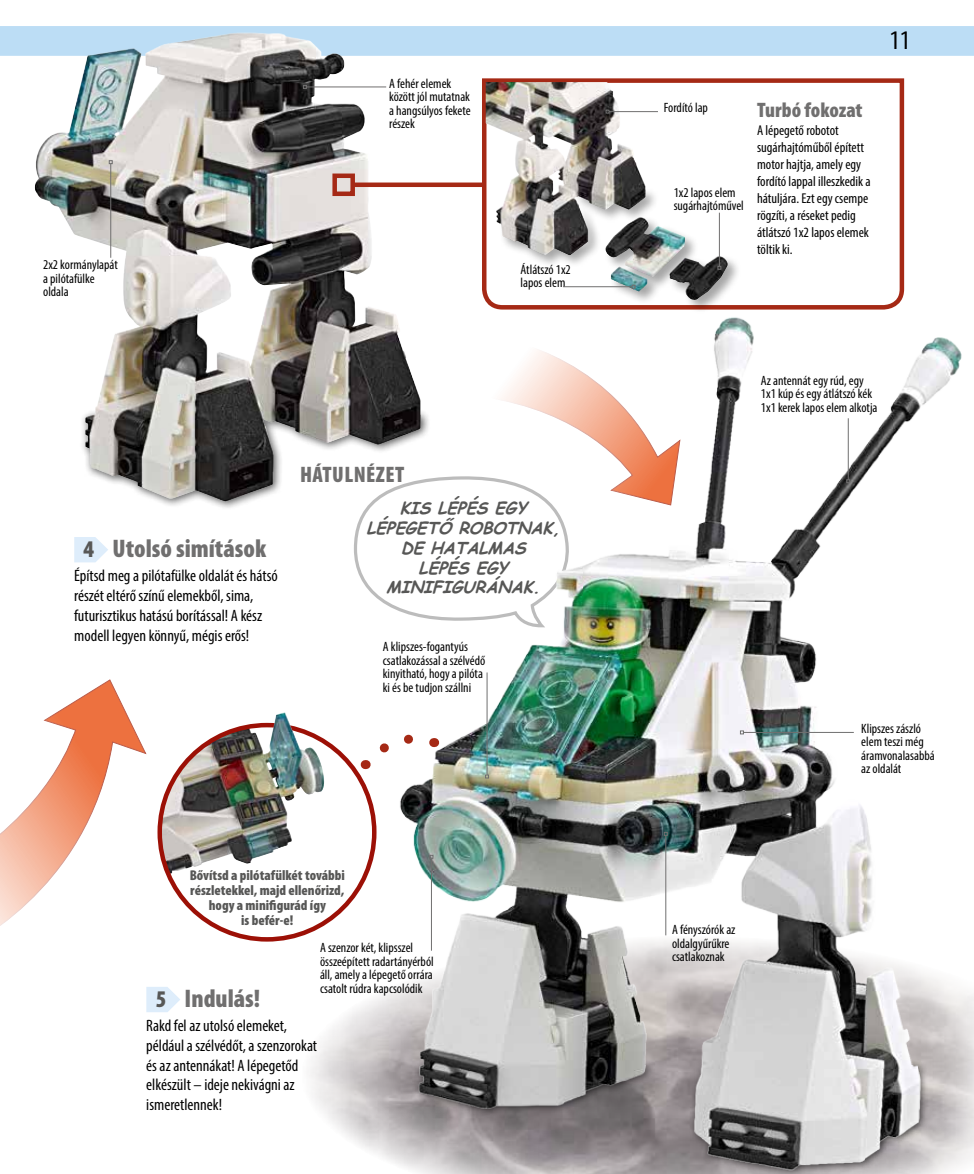
<style>
.page{position:relative;width:974px;height:1174px;background:#fff}
.page>*{position:absolute;margin:0;border:0;box-sizing:border-box;transform-origin:0 0}
.t1{font:condensed 27px "Myriad Pro";color:#000}
.t2{font:900 condensed 25.5px "Myriad Pro";color:#706f6f}
.t3{font:900 condensed 22.5px "Myriad Pro";letter-spacing:.02em;color:#706f6f}
.t4{font:900 condensed 21px "Myriad Pro";color:#706f6f}
.t5{font:condensed 16.5px/19.8px "Myriad Pro";color:#000}
.t6{font:italic 700 16.5px/19.8px "Comic Sans MS";color:#575756;text-align:center}
.t7{font:condensed 14.25px/17.1px "Myriad Pro";color:#000}
.t8{font:900 condensed 14.25px/15px "Myriad Pro";color:#575756;text-align:center}
.t9{font:condensed 13.5px/13.5px "Myriad Pro";color:#000}
.s1{font-size:24px;color:#575756}
</style>
<div class="page">
<div style="left:0;top:26px;width:974px;height:30px;background:#bcddf5"></div>
<img style="left:300px;top:935px;width:49px;height:202px">
<svg style="left:74px;top:537px;width:34px;height:25px"></svg>
<svg style="left:146px;top:987px;width:34px;height:25px"></svg>
<img style="left:349px;top:317px;width:625px;height:857px">
<div style="left:80px;top:408px;width:351px;height:103px;background:#000;opacity:.65"></div>
<img style="left:31px;top:32px;width:388px;height:469px">
<div style="left:160px;top:725px;width:214px;height:214px;background:#fff;border-radius:50%"></div>
<img style="left:160px;top:725px;width:98px;height:149px">
<img style="left:253px;top:712px;width:72px;height:145px">
<svg style="left:482px;top:78px;width:423px;height:232px"></svg>
<svg style="left:352px;top:333px;width:329px;height:296px"></svg>
<svg style="left:361px;top:729px;width:57px;height:40px"></svg>
<div style="left:604px;top:215px;width:137px;height:98px;background:#000;opacity:.35"></div>
<img style="left:486px;top:82px;width:159px;height:173px">
<div style="left:498px;top:185px;width:161px;height:84px;background:#000;opacity:.35"></div>
<img style="left:498px;top:187px;width:147px;height:68px">
<div style="left:353px;top:182px;width:132px;height:5px;background:#a52915"></div>
<div style="left:332px;top:173px;width:23px;height:23px;border:4px solid #a52915"></div>
<svg style="left:0;top:679px;width:147px;height:247px"></svg>
<img style="left:349px;top:282px;width:233px;height:313px">
<hr style="left:110px;top:164px;width:1px;height:94px;background:#706f6f">
<svg style="left:109px;top:160px;width:4px;height:4px"></svg>
<hr style="left:719px;top:213px;width:1px;height:53px;background:#706f6f">
<svg style="left:717px;top:266px;width:4px;height:4px"></svg>
<hr style="left:563px;top:286px;width:69px;height:1px;background:#706f6f">
<hr style="left:609px;top:111px;width:49px;height:1px;background:#706f6f">
<svg style="left:605px;top:110px;width:4px;height:3px"></svg>
<hr style="left:306px;top:87px;width:80px;height:1px;background:#706f6f">
<svg style="left:303px;top:85px;width:4px;height:4px"></svg>
<hr style="left:743px;top:732px;width:111px;height:1px;background:#706f6f">
<svg style="left:740px;top:730px;width:4px;height:4px"></svg>
<hr style="left:487px;top:672px;width:1px;height:103px;background:#706f6f">
<svg style="left:485px;top:774px;width:4px;height:4px"></svg>
<hr style="left:665px;top:835px;width:1px;height:100px;background:#706f6f">
<hr style="left:431px;top:858px;width:1px;height:92px;background:#706f6f">
<svg style="left:429px;top:855px;width:4px;height:3px"></svg>
<hr style="left:848px;top:418px;width:1px;height:62px;background:#706f6f">
<svg style="left:846px;top:479px;width:4px;height:4px"></svg>
<p class="t9" style="left:43px;top:258px;width:76px">2x2 kormánylapát a pilótafülke oldala</p>
<p class="t9" style="left:389px;top:76px;width:83px">A fehér elemek között jól mutatnak a hangsúlyos fekete részek</p>
<p class="t9" style="left:520px;top:262px;width:52px">Átlátszó 1x2 lapos elem</p>
<p class="t2" style="left:84px;top:534px;width:184px"><span class="s1">4</span> Utolsó simítások</p>
<p class="t5" style="left:74px;top:565px;width:205px">Építsd meg a pilótafülke oldalát és hátsó részét eltérő színű elemekből, sima, futurisztikus hatású borítással! A kész modell legyen könnyű, mégis erős!</p>
<p class="t3" style="left:300px;top:461px;width:106px">HÁTULNÉZET</p>
<p class="t6" style="left:366px;top:497px;width:201px">KISLÉPÉSEGY<br>LÉPEGETŐ ROBOTNAK,<br>DEHATALMAS<br>LÉPÉSEGY<br>MINIFIGURÁNAK.</p>
<p class="t9" style="left:383px;top:640px;width:104px">A klipszes-fogantyús csatlakozással a szélvédő kinyitható, hogy a pilóta ki és be tudjon szállni</p>
<p class="t8" style="left:190px;top:867px;width:157px">Bővítsd a pilótafülkét további részletekkel, majd ellenőrizd, hogy a minifigurád így<br>is befér-e!</p>
<p class="t9" style="left:320px;top:941px;width:115px">A szenzor két, klipsszel összeépített radartányérból áll, amely a lépegető orrára csatolt rúdra kapcsolódik</p>
<p class="t2" style="left:156px;top:984px;width:106px"><span class="s1">5</span> Indulás!</p>
<p class="t5" style="left:146px;top:1015px;width:172px">Rakd fel az utolsó elemeket, például a szélvédőt, a szenzorokat és az antennákat! A lépegetőd elkészült – ideje nekivágni az ismeretlennek!</p>
<p class="t1" style="left:889px;top:24px;width:22px">11</p>
<p class="t9" style="left:664px;top:101px;width:46px">Fordító lap</p>
<p class="t9" style="left:674px;top:185px;width:72px">1x2 lapos elem sugárhajtóművel</p>
<p class="t4" style="left:757px;top:99px;width:107px">Turbó fokozat</p>
<p class="t7" style="left:757px;top:121px;width:115px">A lépegető robotot sugárhajtóműből épített motor hajtja, amely egy fordító lappal illeszkedik a hátuljára. Ezt egy csempe rögzíti, a réseket pedig átlátszó 1x2 lapos elemek töltik ki.</p>
<p class="t9" style="left:761px;top:373px;width:118px">Az antennát egy rúd, egy<br>1x1 kúp és egy átlátszó kék<br>1x1 kerek lapos elem alkotja</p>
<p class="t9" style="left:672px;top:923px;width:65px">A fényszórók az oldalgyűrűkre csatlakoznak</p>
<p class="t9" style="left:861px;top:721px;width:75px">Klipszes zászló elem teszi még áramvonalasabbá az oldalát</p>
</div>
